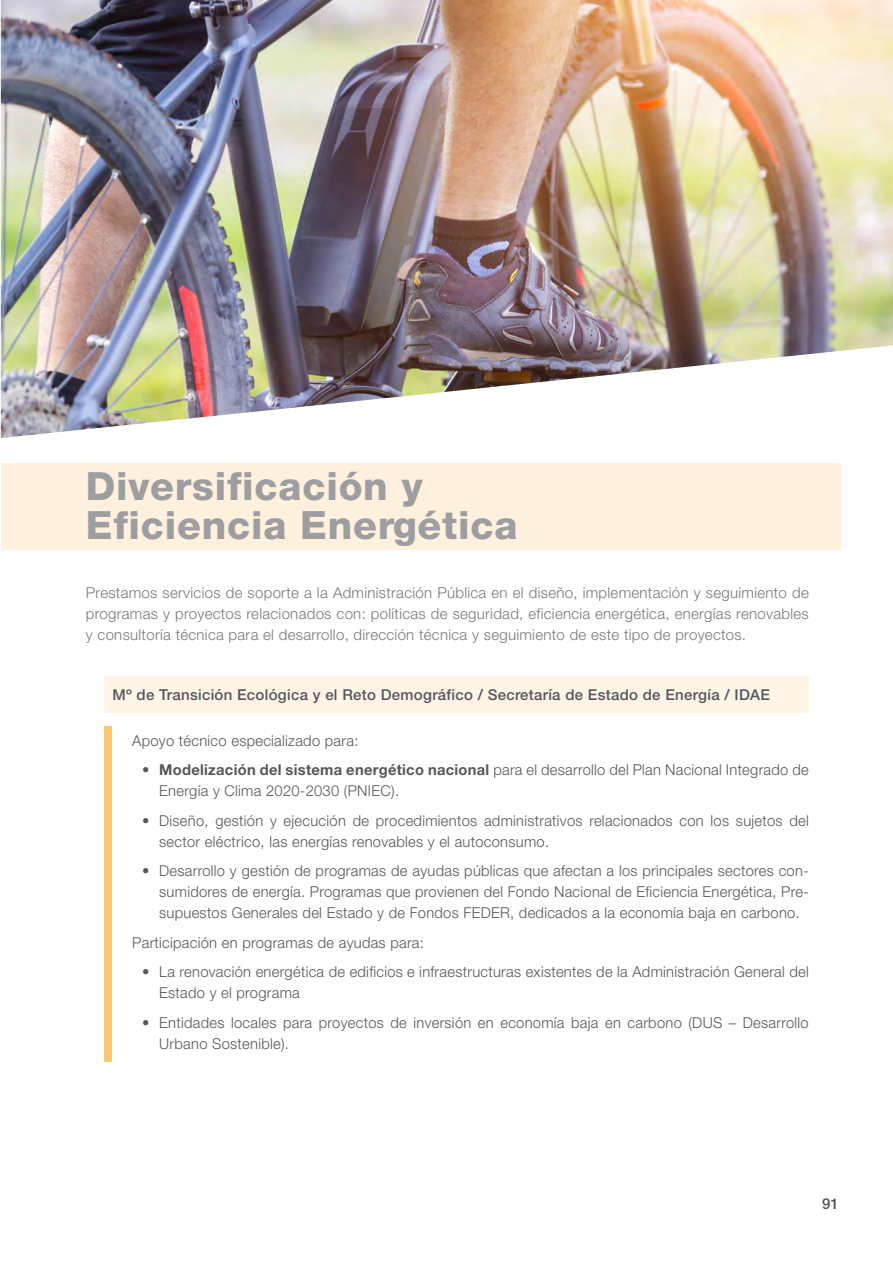
<style>
.page{position:relative;width:893px;height:1263px;background:#fff}
.page>*{position:absolute;margin:0;border:0;box-sizing:border-box;transform-origin:0 0}
.t1{font:800 39px/39px "Helvetica Neue LT Std";letter-spacing:.02em;color:#9e9ea1}
.t2{font:300 15px/21px "Helvetica Neue LT Std";letter-spacing:.02em;color:#56575e}
.t3{font:500 15px "Helvetica Neue LT Std";letter-spacing:.02em;color:#56575e}
.s1{font-weight:700}
</style>
<div class="page">
<div style="left:104px;top:727px;width:7px;height:32px;background:#fcc772"></div>
<div style="left:104px;top:756px;width:7px;height:53px;background:#fcc772"></div>
<div style="left:104px;top:807px;width:7px;height:53px;background:#fcc772"></div>
<div style="left:104px;top:857px;width:7px;height:74px;background:#fcc772"></div>
<div style="left:104px;top:929px;width:7px;height:32px;background:#fcc772"></div>
<div style="left:104px;top:958px;width:7px;height:53px;background:#fcc772"></div>
<div style="left:104px;top:1009px;width:7px;height:53px;background:#fcc772"></div>
<div style="left:104px;top:676px;width:705px;height:36px;background:#fff4e5"></div>
<div style="left:1px;top:502px;width:839px;height:48px;background:#fff1de"></div>
<div style="left:1px;top:463px;width:839px;height:48px;background:#fff1de"></div>
<img style="left:1px;top:0;width:892px;height:438px">
<h1 class="t1" style="left:86px;top:466px;width:433px">Diversificación y<br>Eficiencia Energética</h1>
<p class="t2" style="left:86px;top:581px;width:724px;text-align:justify">Prestamos servicios de soporte a la Administración Pública en el diseño, implementación y seguimiento de programas y proyectos relacionados con: políticas de seguridad, eficiencia energética, energías renovables y consultoría técnica para el desarrollo, dirección técnica y seguimiento de este tipo de proyectos.</p>
<p class="t3" style="left:112px;top:685px;width:659px">Mº de Transición Ecológica y el Reto Demográfico / Secretaría de Estado de Energía / IDAE</p>
<p class="t2" style="left:132px;top:730px;width:228px">Apoyo técnico especializado para:</p>
<p class="t2" style="left:159px;top:759px;width:651px;text-indent:-17px"><span class="s1">• Modelización del sistema energético nacional</span> para el desarrollo del Plan Nacional Integrado de<br>Energía y Clima 2020-2030 (PNIEC).</p>
<p class="t2" style="left:159px;top:810px;width:651px;text-indent:-17px">• Diseño, gestión y ejecución de procedimientos administrativos relacionados con los sujetos del sector eléctrico, las energías renovables y el autoconsumo.</p>
<p class="t2" style="left:159px;top:860px;width:651px;text-align:justify;text-indent:-17px">• Desarrollo y gestión de programas de ayudas públicas que afectan a los principales sectores con&shy;sumidores de energía. Programas que provienen del Fondo Nacional de Eficiencia Energética, Pre&shy;supuestos Generales del Estado y de Fondos FEDER, dedicados a la economía baja en carbono.</p>
<p class="t2" style="left:132px;top:932px;width:293px">Participación en programas de ayudas para:</p>
<p class="t2" style="left:159px;top:961px;width:651px;text-indent:-17px">• La renovación energética de edificios e infraestructuras existentes de la Administración General del<br>Estado y el programa</p>
<p class="t2" style="left:159px;top:1012px;width:651px;text-indent:-17px">• Entidades locales para proyectos de inversión en economía baja en carbono (DUS – Desarrollo<br>Urbano Sostenible).</p>
<p class="t3" style="left:822px;top:1194px;width:18px">91</p>
</div>
